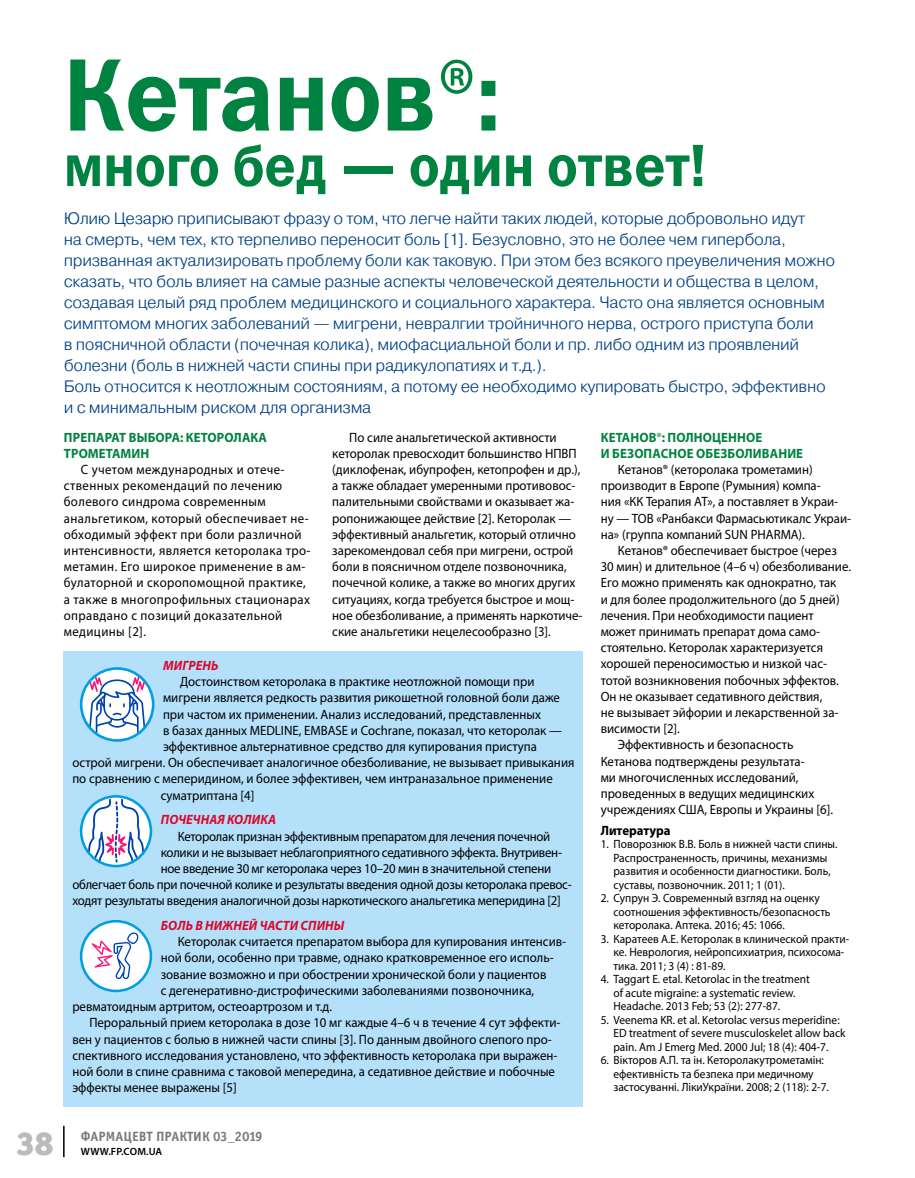
<style>
.page{position:relative;width:915px;height:1178px;background:#fff}
.page>*{position:absolute;margin:0;border:0;box-sizing:border-box;transform-origin:0 0}
.t1{font:103.5px "Franklin Gothic Demi ITC";color:#008240;scale:.9 1}
.t2{font:60px "Franklin Gothic Demi ITC";color:#008240;scale:.9 1}
.t3{font:33px "Officina Serif Black ITC";color:#babbbb}
.t4{font:300 16.5px/21px "Pragmatica";letter-spacing:-.02em;color:#004084}
.t5{font:13.5px/16.2px "Myriad Pro";color:#000;scale:.95 1}
.t6{font:13.5px "Myriad Pro";letter-spacing:-.02em;color:#000;scale:.95 1}
.t7{font:13.5px/16.2px "Myriad Pro";letter-spacing:.03em;color:#000;scale:.95 1}
.t8{font:700 13.5px/16.2px "Myriad Pro";letter-spacing:.01em;color:#008240;scale:.95 1}
.t9{font:italic 700 13.5px "Myriad Pro";letter-spacing:.01em;color:#db062c;scale:.95 1}
.t10{font:13.5px "Officina Sans Bold ITC";letter-spacing:.01em;color:#7a7a7a}
.t11{font:700 13.5px "Myriad Pro";letter-spacing:-.005em;color:#000;scale:.95 1}
.t12{font:12px/13.5px "Myriad Pro";color:#000;scale:.95 1}
.t13{font:600 10.5px "Myriad Pro";letter-spacing:.02em;color:#000}
.s1{font-family:"Myriad Pro"}
.s2{font-size:97.5px}
.s3{font-weight:400}
</style>
<div class="page">
<div style="left:64px;top:651px;width:519px;height:456px;background:#b5e0f9"></div>
<svg style="left:81px;top:668px;width:72px;height:72px"></svg>
<svg style="left:89px;top:676px;width:57px;height:57px;background:#c1cae6"></svg>
<div style="left:80px;top:667px;width:74px;height:75px;border:3px solid #009ee2;border-radius:50%"></div>
<svg style="left:85px;top:799px;width:62px;height:64px;background:#c8d3eb"></svg>
<div style="left:80px;top:795px;width:72px;height:72px;border:3px solid #009ee2;border-radius:50%"></div>
<svg style="left:81px;top:921px;width:70px;height:70px"></svg>
<svg style="left:92px;top:932px;width:47px;height:47px;background:#e4daec"></svg>
<div style="left:80px;top:920px;width:72px;height:72px;border:3px solid #009ee2;border-radius:50%"></div>
<hr style="left:63px;top:1126px;width:2px;height:31px;background:#000">
<h1 class="t1" style="left:64px;top:33px;width:486px">Кетанов<span class="s1">®</span><span class="s2">:</span></h1>
<h2 class="t2" style="left:64px;top:129px;width:714px">много бед — один ответ!</h2>
<p class="t4" style="left:64px;top:207px;width:772px">Юлию Цезарю приписывают фразу о том, что легче найти таких людей, которые добровольно идут<br>на смерть, чем тех, кто терпеливо переносит боль [1]. Безусловно, это не более чем гипербола, призванная актуализировать проблему боли как таковую. При этом без всякого преувеличения можно сказать, что боль влияет на самые разные аспекты человеческой деятельности и общества в целом, создавая целый ряд проблем медицинского и социального характера. Часто она является основным симптомом многих заболеваний — мигрени, невралгии тройничного нерва, острого приступа боли<br>в поясничной области (почечная колика), миофасциальной боли и пр. либо одним из проявлений болезни (боль в нижней части спины при радикулопатиях и т.д.).<br>Боль относится к неотложным состояниям, а потому ее необходимо купировать быстро, эффективно и с минимальным риском для организма</p>
<p class="t5" style="left:332px;top:429px;width:265px;text-indent:17px">По силе анальгетической активности кеторолак превосходит большинство НПВП (диклофенак, ибупрофен, кетопрофен и др.), а также обладает умеренными противовос&shy;палительными свойствами и оказывает жа&shy;ропонижающее действие [2]. Кеторолак — эффективный анальгетик, который отлично зарекомендовал себя при мигрени, острой боли в поясничном отделе позвоночника, почечной колике, а также во многих других ситуациях, когда требуется быстрое и мощ&shy;ное обезболивание, а применять наркотиче&shy;ские анальгетики нецелесообразно [3].</p>
<p class="t8" style="left:600px;top:428px;width:214px">Кетанов<span class="s3">®</span>: полноценное<br>и безопасное обезболивание</p>
<p class="t8" style="left:64px;top:428px;width:215px">Препарат выбора: кеторолака трометамин</p>
<p class="t7" style="left:64px;top:461px;width:261px;text-indent:17px">С учетом международных и отече&shy;ственных рекомендаций по лечению болевого синдрома современным анальгетиком, который обеспечивает не&shy;обходимый эффект при боли различной интенсивности, является кеторолака тро&shy;метамин. Его широкое применение в ам&shy;булаторной и скоропомощной практике, а также в многопрофильных стационарах оправдано с позиций доказательной медицины [2].</p>
<p class="t5" style="left:600px;top:461px;width:265px;text-indent:17px">Кетанов® (кеторолака трометамин) производит в Европе (Румыния) компа-<br>ния «КК Терапия АТ», а поставляет в Украи&shy;ну — ТОВ «Ранбакси Фармасьютикалс Украи&shy;на» (группа компаний SUN PHARMA).</p>
<p class="t5" style="left:617px;top:542px;width:232px">Кетанов® обеспечивает быстрое (через</p>
<p class="t5" style="left:600px;top:558px;width:265px">30 мин) и длительное (4–6 ч) обезболивание.</p>
<p class="t5" style="left:600px;top:574px;width:249px">Его можно применять как однократно, так</p>
<p class="t5" style="left:600px;top:591px;width:253px">и для более продолжительного (до 5 дней)</p>
<p class="t5" style="left:600px;top:607px;width:226px">лечения. При необходимости пациент</p>
<p class="t5" style="left:600px;top:623px;width:232px">может принимать препарат дома само-</p>
<p class="t5" style="left:600px;top:639px;width:235px">стоятельно. Кеторолак характеризуется</p>
<p class="t5" style="left:600px;top:655px;width:240px">хорошей переносимостью и низкой час-</p>
<p class="t5" style="left:600px;top:672px;width:252px">тотой возникновения побочных эффектов.</p>
<p class="t5" style="left:600px;top:688px;width:235px">Он не оказывает седативного действия,</p>
<p class="t5" style="left:600px;top:704px;width:252px">не вызывает эйфории и лекарственной за-</p>
<p class="t5" style="left:600px;top:720px;width:85px">висимости [2].</p>
<p class="t5" style="left:617px;top:736px;width:186px">Эффективность и безопасность</p>
<p class="t5" style="left:600px;top:753px;width:216px">Кетанова подтверждены результата-</p>
<p class="t5" style="left:600px;top:769px;width:210px">ми многочисленных исследований,</p>
<p class="t5" style="left:600px;top:785px;width:226px">проведенных в ведущих медицинских</p>
<p class="t5" style="left:600px;top:801px;width:246px">учреждениях США, Европы и Украины [6].</p>
<p class="t11" style="left:600px;top:821px;width:75px">Литература</p>
<p class="t12" style="left:613px;top:837px;width:237px;text-indent:-13px">1. Поворознюк В.В. Боль в нижней части спины.<br>Распространенность, причины, механизмы развития и особенности диагностики. Боль, суставы, позвоночник. 2011; 1 (01).</p>
<p class="t12" style="left:613px;top:891px;width:230px;text-indent:-13px">2. Супрун Э. Современный взгляд на оценку соотношения эффективность/безопасность кеторолака. Аптека. 2016; 45: 1066.</p>
<p class="t12" style="left:613px;top:932px;width:249px;text-indent:-13px">3. Каратеев А.Е. Кеторолак в клинической практи&shy;ке. Неврология, нейропсихиатрия, психосома&shy;тика. 2011; 3 (4) : 81-89.</p>
<p class="t12" style="left:613px;top:972px;width:208px;text-indent:-13px">4. Taggart E. еtal. Ketorolac in the treatment of acute migraine: a systematic review.<br>Headache. 2013 Feb; 53 (2): 277-87.</p>
<p class="t12" style="left:613px;top:1013px;width:245px;text-indent:-13px">5. Veenema KR. еt al. Ketorolac versus meperidine:<br>ED treatment of severe musculoskelet allow back pain. Am J Emerg Med. 2000 Jul; 18 (4): 404-7.</p>
<p class="t12" style="left:613px;top:1053px;width:228px;text-indent:-13px">6. Вікторов А.П. та ін. Кеторолакутрометамін: ефективність та безпека при медичному застосуванні. ЛікиУкраїни. 2008; 2 (118): 2-7.</p>
<p class="t9" style="left:163px;top:657px;width:60px">Мигрень</p>
<p class="t5" style="left:180px;top:673px;width:374px">Достоинством кеторолака в практике неотложной помощи при</p>
<p class="t5" style="left:163px;top:689px;width:419px">мигрени является редкость развития рикошетной головной боли даже</p>
<p class="t5" style="left:163px;top:706px;width:399px">при частом их применении. Анализ исследований, представленных</p>
<p class="t5" style="left:163px;top:722px;width:421px">в базах данных MEDLINE, EMBASE и Cochrane, показал, что кеторолак —</p>
<p class="t5" style="left:163px;top:738px;width:395px">эффективное альтернативное средство для купирования приступа</p>
<p class="t5" style="left:72px;top:754px;width:530px">острой мигрени. Он обеспечивает аналогичное обезболивание, не вызывает привыкания</p>
<p class="t5" style="left:72px;top:770px;width:507px">по сравнению с меперидином, и более эффективен, чем интраназальное применение</p>
<p class="t5" style="left:161px;top:787px;width:100px">суматриптана [4]</p>
<p class="t9" style="left:161px;top:811px;width:123px">Почечная колика</p>
<p class="t6" style="left:178px;top:828px;width:393px">Кеторолак признан эффективным препаратом для лечения почечной</p>
<p class="t6" style="left:161px;top:844px;width:424px">колики и не вызывает неблагоприятного седативного эффекта. Внутривен-</p>
<p class="t6" style="left:161px;top:860px;width:412px">ное введение 30 мг кеторолака через 10–20 мин в значительной степени</p>
<p class="t6" style="left:72px;top:876px;width:527px">облегчает боль при почечной колике и результаты введения одной дозы кеторолака превос-</p>
<p class="t6" style="left:72px;top:892px;width:515px">ходят результаты введения аналогичной дозы наркотического анальгетика меперидина [2]</p>
<p class="t9" style="left:161px;top:917px;width:195px">Боль в нижней части спины</p>
<p class="t5" style="left:178px;top:933px;width:410px">Кеторолак считается препаратом выбора для купирования интенсив-</p>
<p class="t5" style="left:161px;top:949px;width:415px">ной боли, особенно при травме, однако кратковременное его исполь-</p>
<p class="t5" style="left:161px;top:966px;width:407px">зование возможно и при обострении хронической боли у пациентов</p>
<p class="t5" style="left:161px;top:982px;width:394px">с дегенеративно-дистрофическими заболеваниями позвоночника,</p>
<p class="t5" style="left:72px;top:998px;width:275px">ревматоидным артритом, остеоартрозом и т.д.</p>
<p class="t5" style="left:89px;top:1014px;width:497px">Пероральный прием кеторолака в дозе 10 мг каждые 4–6 ч в течение 4 сут эффекти-</p>
<p class="t5" style="left:72px;top:1030px;width:506px">вен у пациентов с болью в нижней части спины [3]. По данным двойного слепого про-</p>
<p class="t5" style="left:72px;top:1047px;width:512px">спективного исследования установлено, что эффективность кеторолака при выражен-</p>
<p class="t5" style="left:72px;top:1063px;width:509px">ной боли в спине сравнима с таковой мепередина, а седативное действие и побочные</p>
<p class="t5" style="left:72px;top:1079px;width:174px">эффекты менее выражены [5]</p>
<h3 class="t3" style="left:16px;top:1122px;width:39px">38</h3>
<p class="t10" style="left:81px;top:1128px;width:183px">Фармацевт Практик 03_2019</p>
<p class="t13" style="left:81px;top:1144px;width:83px">WWW.FP.COM.UA</p>
</div>
